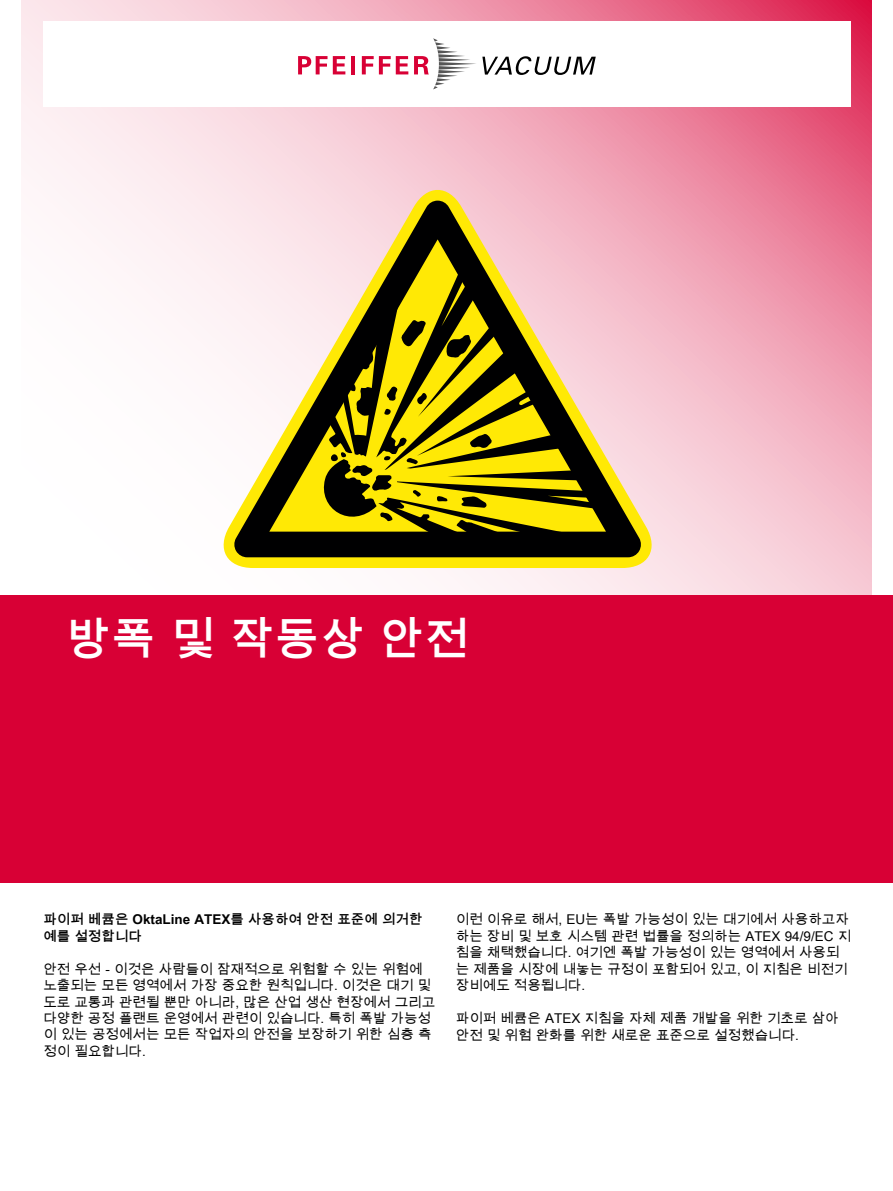
<style>
.page{position:relative;width:893px;height:1191px;background:#fff}
.page>*{position:absolute;margin:0;border:0;box-sizing:border-box;transform-origin:0 0}
.t1{font:700 45px "Arial Unicode MS";letter-spacing:.005em;color:#fff}
.t2{font:13.5px/16.5px "Arial Unicode MS";color:#000}
.t3{font:700 13.5px/16.5px "Arial Unicode MS";color:#000}
</style>
<div class="page">
<svg style="left:21px;top:0;width:851px;height:595px"></svg>
<svg style="left:224px;top:190px;width:428px;height:378px"></svg>
<svg style="left:234px;top:201px;width:407px;height:356px;background:#ac985b"></svg>
<div style="left:0;top:595px;width:893px;height:287px;background:#d80035"></div>
<div style="left:43px;top:21px;width:807px;height:85px;background:#fff"></div>
<svg style="left:298px;top:56px;width:29px;height:18px"></svg>
<svg style="left:333px;top:56px;width:12px;height:18px"></svg>
<hr style="left:351px;top:56px;width:4px;height:18px;background:#d80035">
<svg style="left:362px;top:56px;width:46px;height:18px"></svg>
<svg style="left:414px;top:38px;width:182px;height:51px"></svg>
<h1 class="t1" style="left:66px;top:606px;width:405px">방폭 및 작동상 안전</h1>
<p class="t3" style="left:43px;top:911px;width:381px">파이퍼 베큠은 OktaLine ATEX를 사용하여 안전 표준에 의거한 예를 설정합니다</p>
<p class="t2" style="left:43px;top:960px;width:393px">안전 우선 - 이것은 사람들이 잠재적으로 위험할 수 있는 위험에 노출되는 모든 영역에서 가장 중요한 원칙입니다. 이것은 대기 및 도로 교통과 관련될 뿐만 아니라, 많은 산업 생산 현장에서 그리고 다양한 공정 플랜트 운영에서 관련이 있습니다. 특히 폭발 가능성 이 있는 공정에서는 모든 작업자의 안전을 보장하기 위한 심층 측 정이 필요합니다.</p>
<p class="t2" style="left:456px;top:911px;width:397px">이런 이유로 해서, EU는 폭발 가능성이 있는 대기에서 사용하고자 하는 장비 및 보호 시스템 관련 법률을 정의하는 ATEX 94/9/EC 지 침을 채택했습니다. 여기엔 폭발 가능성이 있는 영역에서 사용되 는 제품을 시장에 내놓는 규정이 포함되어 있고, 이 지침은 비전기 장비에도 적용됩니다.</p>
<p class="t2" style="left:456px;top:1009px;width:384px">파이퍼 베큠은 ATEX 지침을 자체 제품 개발을 위한 기초로 삼아 안전 및 위험 완화를 위한 새로운 표준으로 설정했습니다.</p>
</div>
